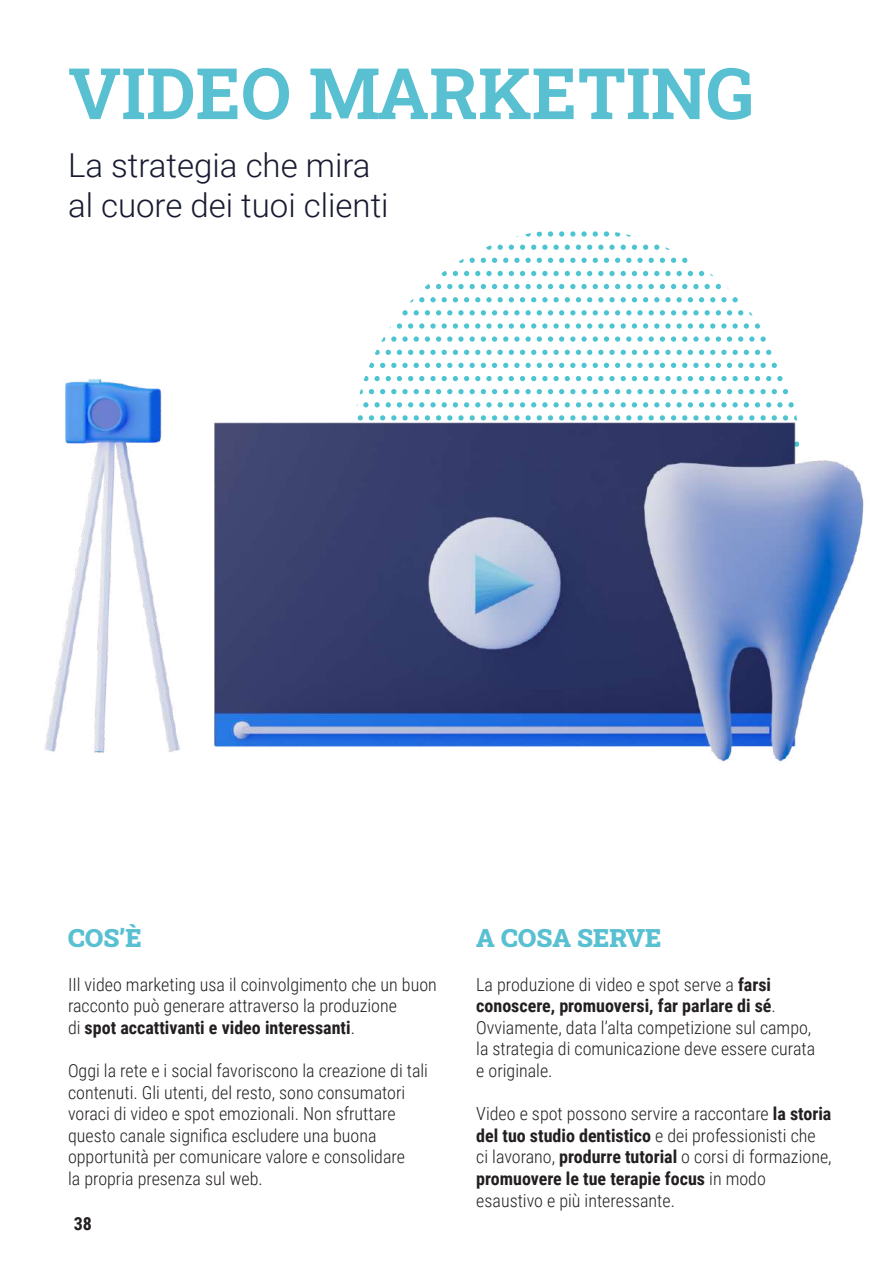
<style>
.page{position:relative;width:893px;height:1263px;background:#fff}
.page>*{position:absolute;margin:0;border:0;box-sizing:border-box;transform-origin:0 0}
.t1{font:700 71.1px "Roboto Slab";color:#59c0d2}
.t2{font:300 33px/39.6px "Roboto";color:#171a30}
.t3{font:900 25.5px "Roboto Slab";color:#59c0d2}
.t4{font:300 18px/21.6px "Roboto Condensed";color:#231f20}
.t5{font:700 18px "Roboto Condensed";color:#231f20}
.s1{font-weight:700}
</style>
<div class="page">
<img style="left:44px;top:231px;width:820px;height:531px">
<h1 class="t1" style="left:68px;top:45px;width:687px">VIDEO MARKETING</h1>
<h2 class="t2" style="left:68px;top:145px;width:322px">La strategia che mira al cuore dei tuoi clienti</h2>
<h3 class="t3" style="left:68px;top:920px;width:75px">COS’È</h3>
<p class="t4" style="left:68px;top:973px;width:370px">IIl video marketing usa il coinvolgimento che un buon racconto può generare attraverso la produzione<br>di <span class="s1">spot accattivanti e video interessanti</span>.</p>
<p class="t4" style="left:68px;top:1059px;width:362px">Oggi la rete e i social favoriscono la creazione di tali contenuti. Gli utenti, del resto, sono consumatori voraci di video e spot emozionali. Non sfruttare questo canale significa escludere una buona opportunità per comunicare valore e consolidare<br>la propria presenza sul web.</p>
<p class="t5" style="left:74px;top:1211px;width:20px">38</p>
<h3 class="t3" style="left:476px;top:920px;width:187px">A COSA SERVE</h3>
<p class="t4" style="left:476px;top:973px;width:340px">La produzione di video e spot serve a <span class="s1">farsi conoscere, promuoversi, far parlare di sé</span>.<br>Ovviamente, data l’alta competizione sul campo, la strategia di comunicazione deve essere curata e originale.</p>
<p class="t4" style="left:476px;top:1102px;width:357px">Video e spot possono servire a raccontare <span class="s1">la storia del tuo studio dentistico</span> e dei professionisti che ci lavorano, <span class="s1">produrre tutorial</span> o corsi di formazione, <span class="s1">promuovere le tue terapie focus</span> in modo esaustivo e più interessante.</p>
</div>
